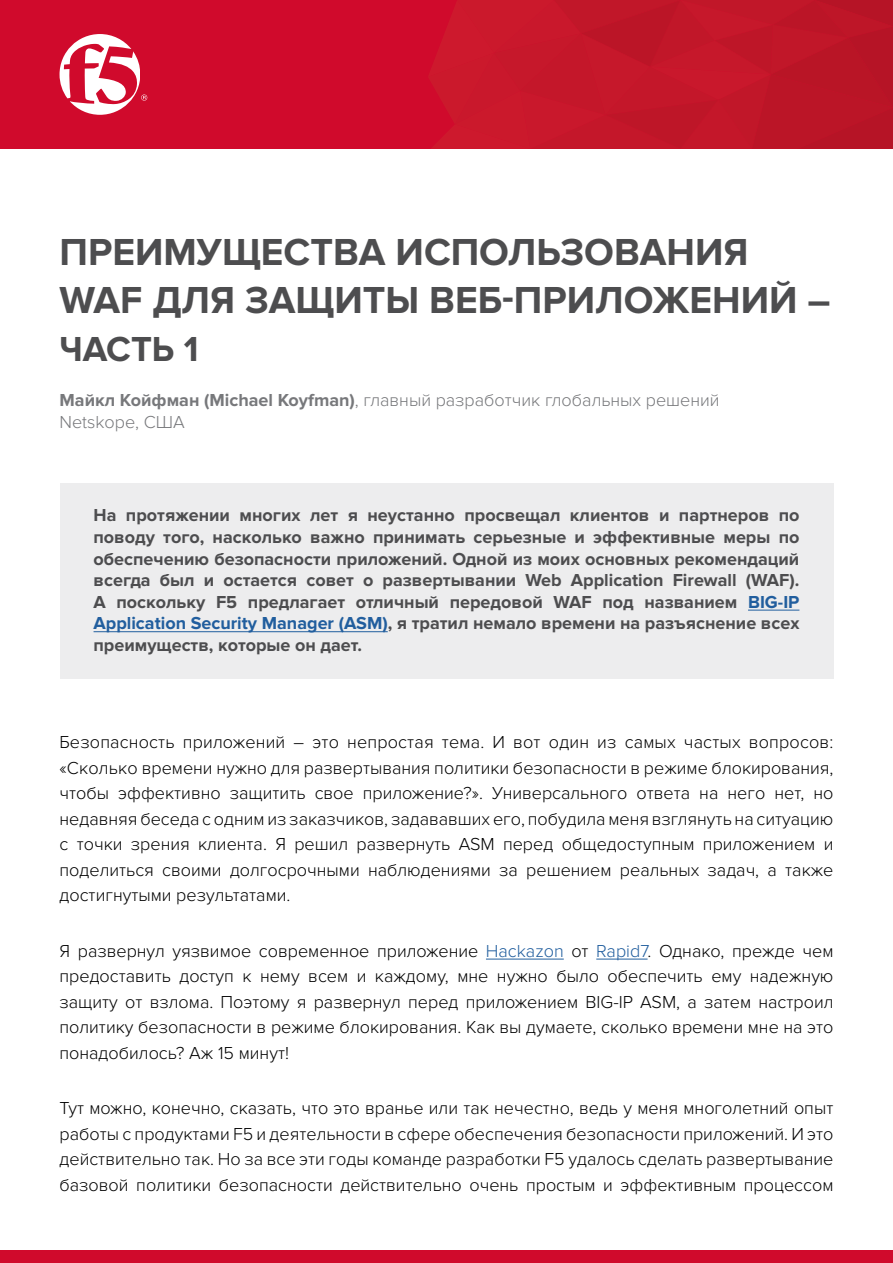
<style>
.page{position:relative;width:893px;height:1263px;background:#fff}
.page>*{position:absolute;margin:0;border:0;box-sizing:border-box;transform-origin:0 0}
.t1{font:700 39px/48px "Proxima Nova";color:#4d4d4f}
.t2{font:700 36px "Proxima Nova";color:#4d4d4f}
.t3{font:300 18px/25.5px "Proxima Nova";color:#000;text-align:justify}
.t4{font:700 18px/21.6px "Proxima Nova";color:#4d4d4f;text-align:justify}
.t5{font:300 18px/21.6px "Proxima Nova";color:#77787b}
.s1{font-weight:700}
.s2{color:#215e9e}
</style>
<div class="page">
<div style="left:0;top:0;width:893px;height:149px;background:#d00a2c"></div>
<svg style="left:60px;top:34px;width:87px;height:81px"></svg>
<div style="left:0;top:1250px;width:893px;height:13px;background:#d00a2c"></div>
<svg style="left:428px;top:0;width:465px;height:149px"></svg>
<hr style="left:486px;top:959px;width:78px;height:1px;background:#215e9e">
<hr style="left:596px;top:959px;width:52px;height:1px;background:#215e9e">
<div style="left:60px;top:483px;width:773px;height:196px;background:#ededee"></div>
<hr style="left:748px;top:610px;width:51px;height:1px;background:#215e9e">
<hr style="left:94px;top:631px;width:294px;height:1px;background:#215e9e">
<h1 class="t1" style="left:60px;top:229px;width:773px">ПРЕИМУЩЕСТВА ИСПОЛЬЗОВАНИЯ<br>WAF ДЛЯ ЗАЩИТЫ ВЕБ-ПРИЛОЖЕНИЙ –</h1>
<h2 class="t2" style="left:60px;top:328px;width:140px">ЧАСТЬ 1</h2>
<p class="t5" style="left:60px;top:390px;width:662px"><span class="s1">Майкл Койфман (Michael Koyfman)</span>, главный разработчик глобальных решений<br>Netskope, США</p>
<p class="t4" style="left:94px;top:505px;width:707px">На протяжении многих лет я неустанно просвещал клиентов и партнеров по поводу того, насколько важно принимать серьезные и эффективные меры по обеспечению безопасности приложений. Одной из моих основных рекомендаций всегда был и остается совет о развертывании Web Application Firewall (WAF).<br>А поскольку F5 предлагает отличный передовой WAF под названием <span class="s2">BIG-IP Application Security Manager (ASM)</span>, я тратил немало времени на разъяснение всех преимуществ, которые он дает.</p>
<p class="t3" style="left:60px;top:730px;width:775px">Безопасность приложений – это непростая тема. И вот один из самых частых вопросов: «Сколько времени нужно для развертывания политики безопасности в режиме блокирования, чтобы эффективно защитить свое приложение?». Универсального ответа на него нет, но недавняя беседа с одним из заказчиков, задававших его, побудила меня взглянуть на ситуацию с точки зрения клиента. Я решил развернуть ASM перед общедоступным приложением и поделиться своими долгосрочными наблюдениями за решением реальных задач, а также достигнутыми результатами.</p>
<p class="t3" style="left:60px;top:938px;width:775px">Я развернул уязвимое современное приложение <span class="s2">Hackazon</span> от <span class="s2">Rapid7</span>. Однако, прежде чем предоставить доступ к нему всем и каждому, мне нужно было обеспечить ему надежную защиту от взлома. Поэтому я развернул перед приложением BIG-IP ASM, а затем настроил политику безопасности в режиме блокирования. Как вы думаете, сколько времени мне на это понадобилось? Аж 15 минут!</p>
<p class="t3" style="left:60px;top:1095px;width:775px">Тут можно, конечно, сказать, что это вранье или так нечестно, ведь у меня многолетний опыт работы с продуктами F5 и деятельности в сфере обеспечения безопасности приложений. И это действительно так. Но за все эти годы команде разработки F5 удалось сделать развертывание базовой политики безопасности действительно очень простым и эффективным процессом</p>
</div>
